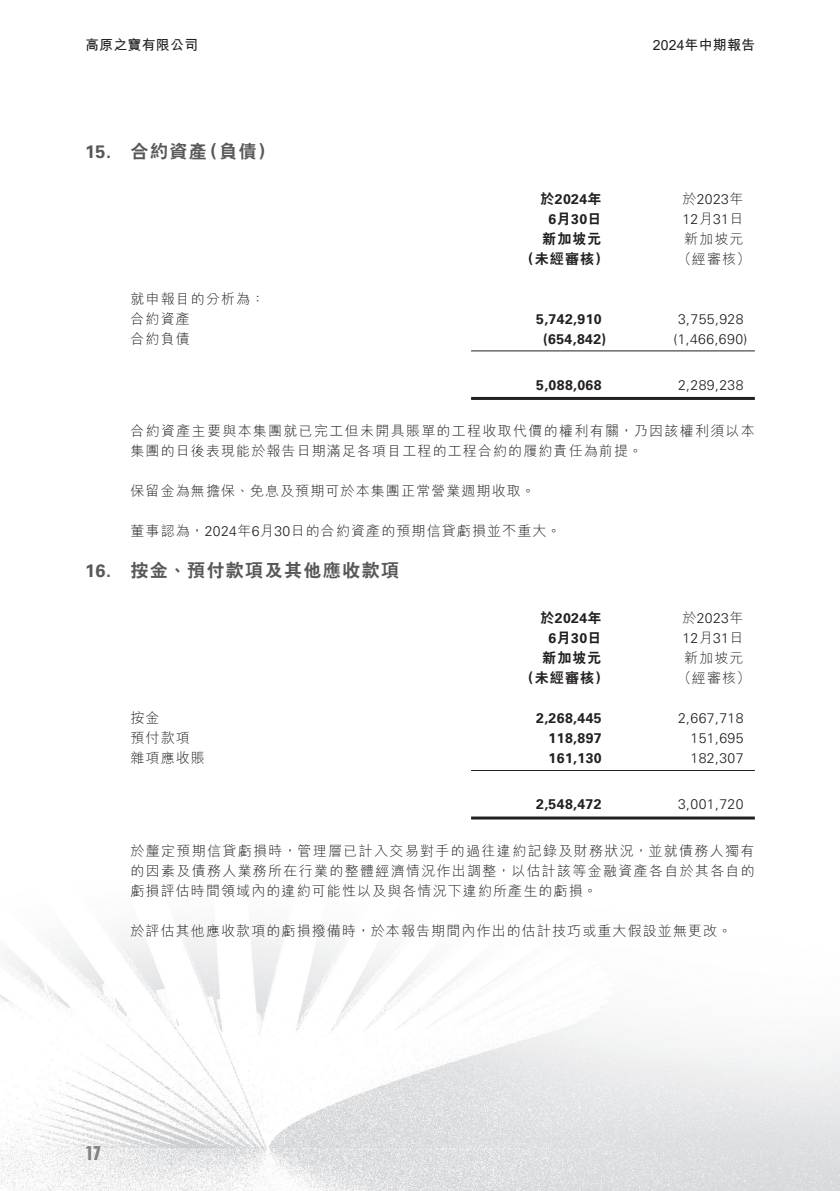
<style>
.page{position:relative;width:840px;height:1191px;background:#fff}
.page>*{position:absolute;margin:0;border:0;box-sizing:border-box;transform-origin:0 0}
.t1{font:700 condensed 20px "Folio Std";color:#808285}
.t2{font:800 18px "C Hei 2 HK";letter-spacing:.08em;color:#57585a}
.t3{font:700 18px "Univers LT Std";color:#57585a}
.t4{font:300 14px/20px "M Hei HK";letter-spacing:.08em;color:#231f20}
.t5{font:300 14px/20px "Univers LT Std";letter-spacing:.03em;color:#231f20}
.t6{font:700 14px/20px "Univers LT Std";letter-spacing:.03em;color:#231f20;text-align:center}
.t7{font:800 14px "C Hei 2 HK";letter-spacing:.08em;color:#231f20}
.t8{font:700 14px "M Hei HK";letter-spacing:.01em;color:#231f20}
.s1{font-family:"Arial";font-weight:400}
.s2{font-family:"C Hei 2 HK";font-weight:800}
.s3{font-family:"M Hei HK"}
.s4{font-family:"Univers LT Std"}
</style>
<div class="page">
<img style="left:0;top:350px;width:839px;height:841px">
<hr style="left:471px;top:350px;width:141px;height:1px;background:#231f20">
<hr style="left:612px;top:350px;width:142px;height:1px;background:#231f20">
<hr style="left:471px;top:397px;width:141px;height:3px;background:#231f20">
<hr style="left:612px;top:397px;width:142px;height:3px;background:#231f20">
<hr style="left:471px;top:770px;width:141px;height:1px;background:#231f20">
<hr style="left:612px;top:770px;width:142px;height:1px;background:#231f20">
<hr style="left:471px;top:816px;width:141px;height:3px;background:#231f20">
<hr style="left:612px;top:816px;width:142px;height:3px;background:#231f20">
<p class="t8" style="left:85px;top:35px;width:114px">高原之寶有限公司</p>
<p class="t3" style="left:85px;top:141px;width:28px">15.</p>
<p class="t2" style="left:200px;top:142px;width:76px">（負債(</p>
<p class="t2" style="left:130px;top:142px;width:78px">合約資產</p>
<p class="t4" style="left:130px;top:288px;width:136px">就申報目的分析為：</p>
<p class="t4" style="left:130px;top:308px;width:61px">合約資產</p>
<p class="t4" style="left:130px;top:328px;width:61px">合約負債</p>
<p class="t8" style="left:652px;top:35px;width:104px"><span class="s1">2024</span>年中期報告</p>
<p class="t6" style="left:540px;top:189px;width:63px"><span class="s2">於</span>2024<span class="s2">年月</span>6 30<span class="s2">日</span></p>
<p class="t5" style="left:682px;top:189px;width:63px"><span class="s3">於</span>2023<span class="s3">年<br></span>12<span class="s3">月</span>31<span class="s3">日</span></p>
<p class="t4" style="left:683px;top:228px;width:61px">新加坡元</p>
<p class="t7" style="left:542px;top:231px;width:61px">新加坡元</p>
<p class="t7" style="left:520px;top:251px;width:90px">（未經審核）</p>
<p class="t4" style="left:677px;top:248px;width:74px">（經審核(</p>
<p class="t6" style="left:536px;top:309px;width:67px">5,742,910</p>
<p class="t5" style="left:677px;top:309px;width:67px">3,755,928</p>
<p class="t6" style="left:543px;top:329px;width:65px">)654,842(</p>
<p class="t5" style="left:673px;top:329px;width:75px">)1,466,690(</p>
<p class="t3" style="left:85px;top:560px;width:28px">16.</p>
<p class="t6" style="left:536px;top:375px;width:67px">5,088,068</p>
<p class="t4" style="left:130px;top:421px;width:625px">合約資產主要與本集團就已完工但未開具賬單的工程收取代價的權利有關，乃因該權利須以本集團的日後表現能於報告日期滿足各項目工程的工程合約的履約責任為前提。</p>
<p class="t4" style="left:130px;top:481px;width:406px">保留金為無擔保、免息及預期可於本集團正常營業週期收取。</p>
<p class="t4" style="left:130px;top:521px;width:431px">董事認為，<span class="s4">2024</span>年 月<span class="s4">6 30</span>日的合約資產的預期信貸虧損並不重大。</p>
<p class="t2" style="left:130px;top:561px;width:270px">按金、預付款項及其他應收款項</p>
<p class="t5" style="left:677px;top:375px;width:67px">2,289,238</p>
<p class="t6" style="left:540px;top:608px;width:63px"><span class="s2">於</span>2024<span class="s2">年月</span>6 30<span class="s2">日</span></p>
<p class="t5" style="left:682px;top:608px;width:63px"><span class="s3">於</span>2023<span class="s3">年<br></span>12<span class="s3">月</span>31<span class="s3">日</span></p>
<p class="t4" style="left:683px;top:648px;width:61px">新加坡元</p>
<p class="t7" style="left:542px;top:651px;width:61px">新加坡元</p>
<p class="t7" style="left:520px;top:671px;width:90px">（未經審核）</p>
<p class="t4" style="left:677px;top:668px;width:74px">（經審核(</p>
<p class="t4" style="left:130px;top:708px;width:31px">按金</p>
<p class="t6" style="left:536px;top:708px;width:67px">2,268,445</p>
<p class="t5" style="left:677px;top:708px;width:67px">2,667,718</p>
<p class="t4" style="left:130px;top:728px;width:61px">預付款項</p>
<p class="t6" style="left:548px;top:728px;width:54px">118,897</p>
<p class="t5" style="left:690px;top:728px;width:54px">151,695</p>
<p class="t4" style="left:130px;top:748px;width:76px">雜項應收賬</p>
<p class="t6" style="left:548px;top:748px;width:54px">161,130</p>
<p class="t5" style="left:690px;top:748px;width:54px">182,307</p>
<p class="t6" style="left:536px;top:794px;width:67px">2,548,472</p>
<p class="t4" style="left:130px;top:840px;width:625px;text-align:justify">於釐定預期信貸虧損時，管理層已計入交易對手的過往違約記錄及財務狀況，並就債務人獨有的因素及債務人業務所在行業的整體經濟情況作出調整，以估計該等金融資產各自於其各自的虧損評估時間領域內的違約可能性以及與各情況下違約所產生的虧損。</p>
<p class="t4" style="left:130px;top:920px;width:602px">於評估其他應收款項的虧損撥備時，於本報告期間內作出的估計技巧或重大假設並無更改。</p>
<p class="t5" style="left:677px;top:794px;width:67px">3,001,720</p>
<h1 class="t1" style="left:85px;top:1142px;width:18px">17</h1>
</div>
